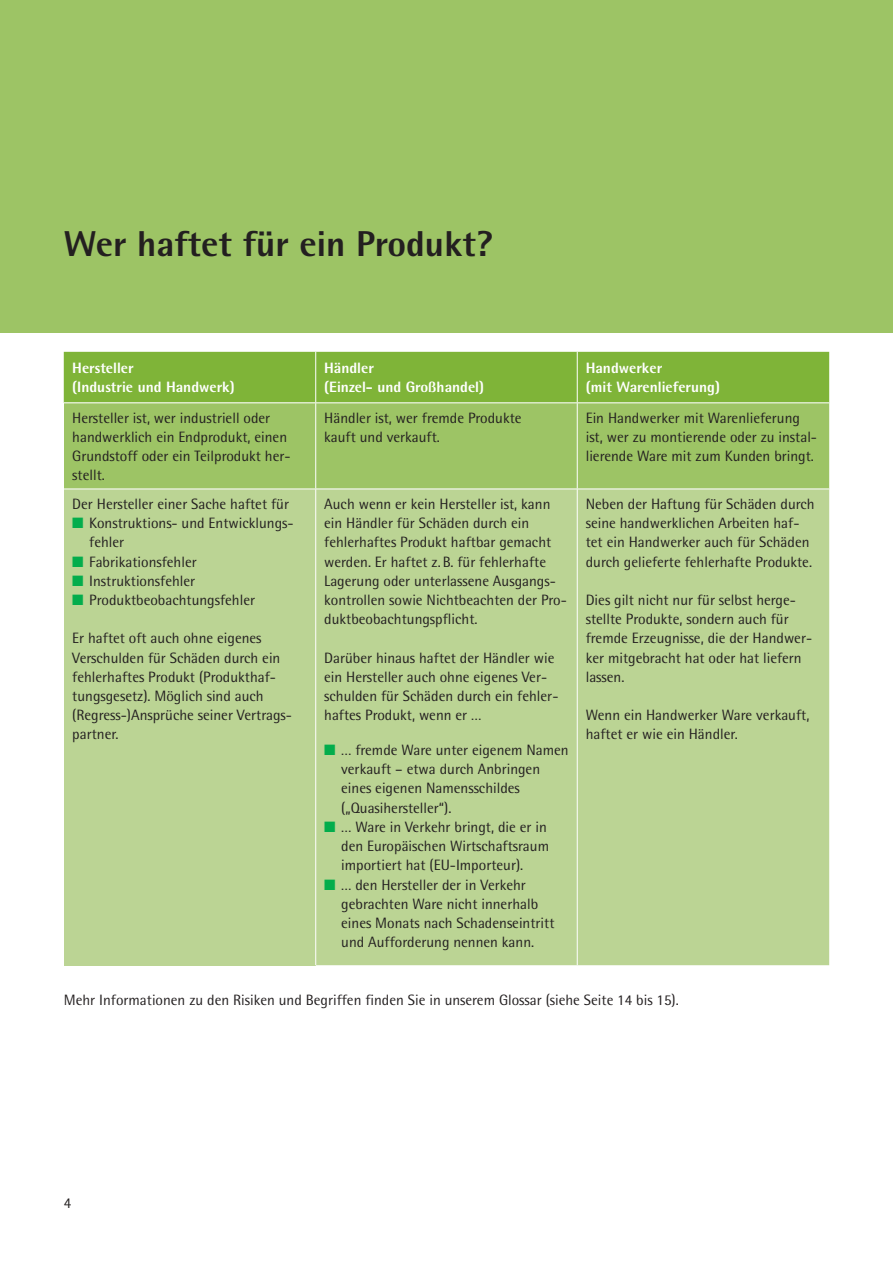
<style>
.page{position:relative;width:893px;height:1263px;background:#fff}
.page>*{position:absolute;margin:0;border:0;box-sizing:border-box;transform-origin:0 0}
.t1{font:800 36px "Lvm Rotis";color:#231f20}
.t2{font:15px/19.2px "Lvm Rotis";color:#231f20}
.t3{font:800 15px/19.2px "Lvm Rotis";color:#fff}
.s1{color:#03ad4c}
</style>
<div class="page">
<div style="left:0;top:0;width:893px;height:333px;background:#9dc465"></div>
<svg style="left:64px;top:352px;width:765px;height:137px;background:#92be55"></svg>
<div style="left:64px;top:489px;width:252px;height:476px;background:#bbd494"></div>
<div style="left:316px;top:490px;width:513px;height:475px;background:#bbd494"></div>
<hr style="left:64px;top:402px;width:252px;height:1px;background:#fff">
<hr style="left:316px;top:402px;width:261px;height:1px;background:#fff">
<hr style="left:315px;top:403px;width:1px;height:86px;background:#fff">
<hr style="left:577px;top:402px;width:252px;height:1px;background:#fff">
<hr style="left:577px;top:403px;width:1px;height:86px;background:#fff">
<hr style="left:64px;top:489px;width:252px;height:1px;background:#fff">
<hr style="left:315px;top:489px;width:1px;height:476px;background:#fff">
<hr style="left:577px;top:489px;width:1px;height:476px;background:#fff">
<hr style="left:315px;top:352px;width:1px;height:50px;background:#fff">
<hr style="left:577px;top:352px;width:1px;height:50px;background:#fff">
<h1 class="t1" style="left:64px;top:221px;width:430px">Wer haftet für ein Produkt?</h1>
<p class="t3" style="left:72px;top:358px;width:164px">Hersteller<br>(Industrie und Handwerk)</p>
<p class="t3" style="left:324px;top:358px;width:161px">Händler<br>(Einzel- und Großhandel)</p>
<p class="t3" style="left:586px;top:358px;width:136px">Handwerker<br>(mit Warenlieferung)</p>
<p class="t2" style="left:72px;top:408px;width:220px">Hersteller ist, wer industriell oder handwerklich ein Endprodukt, einen<br>Grundstoff oder ein Teilprodukt her&shy;stellt.</p>
<p class="t2" style="left:324px;top:408px;width:199px">Händler ist, wer fremde Produkte kauft und verkauft.</p>
<p class="t2" style="left:586px;top:408px;width:233px">Ein Handwerker mit Warenlieferung ist, wer zu montierende oder zu instal&shy;lierende Ware mit zum Kunden bringt.</p>
<p class="t2" style="left:72px;top:494px;width:218px">Der Hersteller einer Sache haftet für</p>
<p class="t2" style="left:72px;top:513px;width:223px"><span class="s1">\</span> Konstruktions- und Entwicklungs-</p>
<p class="t2" style="left:89px;top:532px;width:37px">fehler</p>
<p class="t2" style="left:72px;top:552px;width:126px"><span class="s1">\</span> Fabrikationsfehler</p>
<p class="t2" style="left:72px;top:571px;width:124px"><span class="s1">\</span> Instruktionsfehler</p>
<p class="t2" style="left:72px;top:590px;width:184px"><span class="s1">\</span> Produktbeobachtungsfehler</p>
<p class="t2" style="left:72px;top:628px;width:221px">Er haftet oft auch ohne eigenes<br>Verschulden für Schäden durch ein fehlerhaftes Produkt (Produkthaf&shy;tungsgesetz). Möglich sind auch (Regress-)Ansprüche seiner Vertrags&shy;partner.</p>
<p class="t2" style="left:586px;top:494px;width:231px">Neben der Haftung für Schäden durch seine handwerklichen Arbeiten haf&shy;tet ein Handwerker auch für Schäden durch gelieferte fehlerhafte Produkte.</p>
<p class="t2" style="left:586px;top:590px;width:228px">Dies gilt nicht nur für selbst herge&shy;stellte Produkte, sondern auch für fremde Erzeugnisse, die der Handwer&shy;ker mitgebracht hat oder hat liefern lassen.</p>
<p class="t2" style="left:586px;top:705px;width:225px">Wenn ein Handwerker Ware verkauft, haftet er wie ein Händler.</p>
<p class="t2" style="left:324px;top:494px;width:244px">Auch wenn er kein Hersteller ist, kann ein Händler für Schäden durch ein fehlerhaftes Produkt haftbar gemacht werden. Er haftet z.B. für fehlerhafte Lagerung oder unterlassene Ausgangs&shy;kontrollen sowie Nichtbeachten der Pro&shy;duktbeobachtungspflicht.</p>
<p class="t2" style="left:324px;top:648px;width:236px">Darüber hinaus haftet der Händler wie ein Hersteller auch ohne eigenes Ver&shy;schulden für Schäden durch ein fehler&shy;haftes Produkt, wenn er …</p>
<p class="t2" style="left:324px;top:740px;width:246px"><span class="s1">\</span> … fremde Ware unter eigenem Namen</p>
<p class="t2" style="left:341px;top:759px;width:200px">verkauft – etwa durch Anbringen</p>
<p class="t2" style="left:341px;top:779px;width:180px">eines eigenen Namensschildes</p>
<p class="t2" style="left:341px;top:798px;width:112px">(„Quasihersteller“).</p>
<p class="t2" style="left:324px;top:817px;width:224px"><span class="s1">\</span> … Ware in Verkehr bringt, die er in</p>
<p class="t2" style="left:341px;top:836px;width:209px">den Europäischen Wirtschaftsraum</p>
<p class="t2" style="left:341px;top:855px;width:184px">importiert hat (EU-Importeur).</p>
<p class="t2" style="left:324px;top:875px;width:203px"><span class="s1">\</span> … den Hersteller der in Verkehr</p>
<p class="t2" style="left:341px;top:894px;width:198px">gebrachten Ware nicht innerhalb</p>
<p class="t2" style="left:341px;top:913px;width:215px">eines Monats nach Schadenseintritt</p>
<p class="t2" style="left:341px;top:932px;width:194px">und Aufforderung nennen kann.</p>
<p class="t2" style="left:64px;top:990px;width:616px">Mehr Informationen zu den Risiken und Begriffen finden Sie in unserem Glossar (siehe Seite 14 bis 15).</p>
<p class="t2" style="left:64px;top:1193px;width:9px">4</p>
</div>
